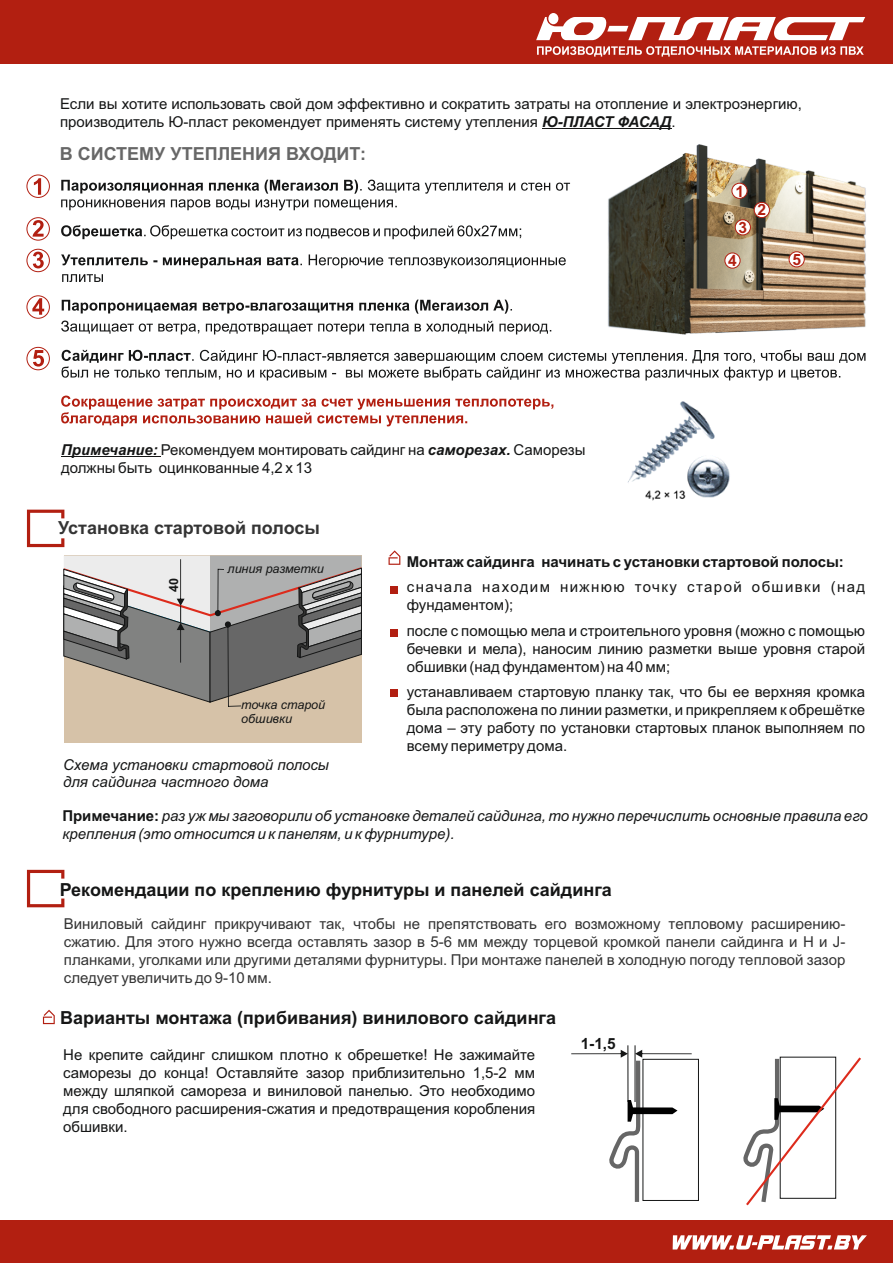
<style>
.page{position:relative;width:893px;height:1263px;background:#fff}
.page>*{position:absolute;margin:0;border:0;box-sizing:border-box;transform-origin:0 0}
.t1{font:700 18px "Arial";color:#151616}
.t2{font:700 18px "Arial";color:#676767}
.t3{font:700 18px "Arial";color:#343434}
.t4{font:700 15.6px "Arial";color:#b21f11}
.t5{font:700 15.3px "Arial";color:#151616}
.t6{font:15px/18px "Arial";color:#151616;text-align:justify}
.t7{font:15px/18px "Arial";color:#343434;text-align:justify}
.t8{font:italic 15px/16.8px "Arial";color:#151616}
.t9{font:15px/18px "Arial";letter-spacing:.09em;color:#151616}
.t10{font:700 15px "Arial";color:#151616}
.t11{font:italic 12.6px/14px "Arial";color:#151616}
.t12{font:700 12.6px "Arial";color:#151616}
.s1{font-weight:700;font-style:italic}
.s2{font-weight:700;font-style:normal}
</style>
<div class="page">
<hr style="left:61px;top:456px;width:100px;height:1px;background:#151616">
<img style="left:628px;top:401px;width:102px;height:100px">
<hr style="left:627px;top:1045px;width:1px;height:57px;background:#151616">
<hr style="left:635px;top:1045px;width:1px;height:57px;background:#151616">
<div style="left:642px;top:1059px;width:57px;height:142px;border:1px solid #151616"></div>
<svg style="left:571px;top:1050px;width:121px;height:152px"></svg>
<svg style="left:743px;top:1056px;width:118px;height:150px"></svg>
<div style="left:0;top:1220px;width:893px;height:43px;background:#b21f11"></div>
<hr style="left:542px;top:129px;width:129px;height:1px;background:#151616">
<div style="left:0;top:0;width:893px;height:64px;background:#b21f11"></div>
<svg style="left:61px;top:180px;width:509px;height:30px"></svg>
<svg style="left:61px;top:225px;width:460px;height:14px"></svg>
<svg style="left:61px;top:254px;width:505px;height:28px"></svg>
<svg style="left:61px;top:300px;width:490px;height:34px"></svg>
<img style="left:608px;top:144px;width:258px;height:191px">
<div style="left:731px;top:183px;width:16px;height:16px;background:#fff;border:1px solid #b21f11;border-radius:50%"></div>
<div style="left:754px;top:202px;width:16px;height:16px;background:#fff;border:1px solid #b21f11;border-radius:50%"></div>
<div style="left:735px;top:219px;width:16px;height:16px;background:#fff;border:1px solid #b21f11;border-radius:50%"></div>
<div style="left:724px;top:253px;width:16px;height:16px;background:#fff;border:1px solid #b21f11;border-radius:50%"></div>
<div style="left:789px;top:251px;width:16px;height:16px;background:#fff;border:1px solid #b21f11;border-radius:50%"></div>
<svg style="left:27px;top:175px;width:23px;height:23px"></svg>
<svg style="left:34px;top:178px;width:7px;height:17px"></svg>
<svg style="left:27px;top:249px;width:23px;height:23px"></svg>
<svg style="left:33px;top:252px;width:11px;height:16px"></svg>
<svg style="left:27px;top:295px;width:23px;height:24px"></svg>
<svg style="left:32px;top:298px;width:12px;height:17px"></svg>
<svg style="left:27px;top:347px;width:23px;height:23px"></svg>
<svg style="left:33px;top:350px;width:11px;height:17px"></svg>
<svg style="left:62px;top:350px;width:803px;height:31px"></svg>
<svg style="left:61px;top:396px;width:492px;height:30px"></svg>
<svg style="left:27px;top:217px;width:23px;height:24px"></svg>
<svg style="left:33px;top:220px;width:11px;height:17px"></svg>
<svg style="left:27px;top:510px;width:37px;height:37px"></svg>
<div style="left:390px;top:586px;width:8px;height:8px;background:#b21f11"></div>
<div style="left:390px;top:629px;width:8px;height:8px;background:#b21f11"></div>
<div style="left:390px;top:689px;width:8px;height:8px;background:#b21f11"></div>
<svg style="left:27px;top:870px;width:37px;height:37px"></svg>
<svg style="left:389px;top:550px;width:11px;height:15px"></svg>
<div style="left:64px;top:556px;width:297px;height:187px;background:#d6c2a8"></div>
<svg style="left:63px;top:556px;width:299px;height:160px"></svg>
<svg style="left:43px;top:1010px;width:12px;height:14px"></svg>
<svg style="left:536px;top:17px;width:329px;height:23px"></svg>
<div style="left:548px;top:13px;width:10px;height:11px;background:#fff;border-radius:50%"></div>
<svg style="left:537px;top:46px;width:327px;height:11px"></svg>
<svg style="left:673px;top:1235px;width:194px;height:14px"></svg>
<p class="t6" style="left:60px;top:96px;width:743px">Если вы хотите использовать свой дом эффективно и сократить затраты на отопление и электроэнергию, производитель Ю-пласт рекомендует применять систему утепления <span class="s1">Ю-ПЛАСТ ФАСАД</span>.</p>
<p class="t2" style="left:60px;top:147px;width:308px">В СИСТЕМУ УТЕПЛЕНИЯ ВХОДИТ:</p>
<p class="t6" style="left:61px;top:442px;width:526px"><span class="s1">Примечание:</span> Рекомендуем монтировать сайдинг на <span class="s1">саморезах.</span> Саморезы должны быть оцинкованные 4,2 х 13</p>
<p class="t3" style="left:58px;top:521px;width:263px">Установка стартовой полосы</p>
<p class="t4" style="left:735px;top:185px;width:10px">1</p>
<p class="t4" style="left:739px;top:221px;width:10px">3</p>
<p class="t4" style="left:758px;top:204px;width:10px">2</p>
<p class="t4" style="left:728px;top:254px;width:10px">4</p>
<p class="t4" style="left:792px;top:253px;width:10px">5</p>
<p class="t12" style="left:169px;top:592px;width:15px;rotate:-90deg">40</p>
<p class="t11" style="left:228px;top:563px;width:98px">линия разметки</p>
<p class="t11" style="left:241px;top:698px;width:85px">точка старой обшивки</p>
<p class="t8" style="left:63px;top:758px;width:267px">Схема установки стартовой полосы для сайдинга частного дома</p>
<p class="t10" style="left:407px;top:556px;width:439px">Монтаж сайдинга начинать с установки стартовой полосы:</p>
<p class="t9" style="left:407px;top:579px;width:460px">сначала находим нижнюю точку старой обшивки (над фундаментом);</p>
<p class="t6" style="left:407px;top:623px;width:460px">после с помощью мела и строительного уровня (можно с помощью бечевки и мела), наносим линию разметки выше уровня старой обшивки (над фундаментом) на 40 мм;</p>
<p class="t6" style="left:407px;top:684px;width:460px">устанавливаем стартовую планку так, что бы ее верхняя кромка была расположена по линии разметки, и прикрепляем к обрешётке дома – эту работу по установки стартовых планок выполняем по всему периметру дома.</p>
<p class="t8" style="left:62px;top:808px;width:807px;line-height:18px"><span class="s2">Примечание:</span> раз уж мы заговорили об установке деталей сайдинга, то нужно перечислить основные правила его крепления (это относится и к панелям, и к фурнитуре).</p>
<p class="t1" style="left:60px;top:883px;width:554px">Рекомендации по креплению фурнитуры и панелей сайдинга</p>
<p class="t7" style="left:64px;top:916px;width:783px">Виниловый сайдинг прикручивают так, чтобы не препятствовать его возможному тепловому расширению&shy;сжатию. Для этого нужно всегда оставлять зазор в 5-6 мм между торцевой кромкой панели сайдинга и Н и J&shy;планками, уголками или другими деталями фурнитуры. При монтаже панелей в холодную погоду тепловой зазор следует увеличить до 9-10 мм.</p>
<p class="t1" style="left:60px;top:1011px;width:497px">Варианты монтажа (прибивания) винилового сайдинга</p>
<p class="t6" style="left:63px;top:1047px;width:474px">Не крепите сайдинг слишком плотно к обрешетке! Не зажимайте саморезы до конца! Оставляйте зазор приблизительно 1,5-2 мм между шляпкой самореза и виниловой панелью. Это необходимо для свободного расширения-сжатия и предотвращения коробления обшивки.</p>
<p class="t5" style="left:581px;top:1038px;width:37px">1-1,5</p>
</div>
